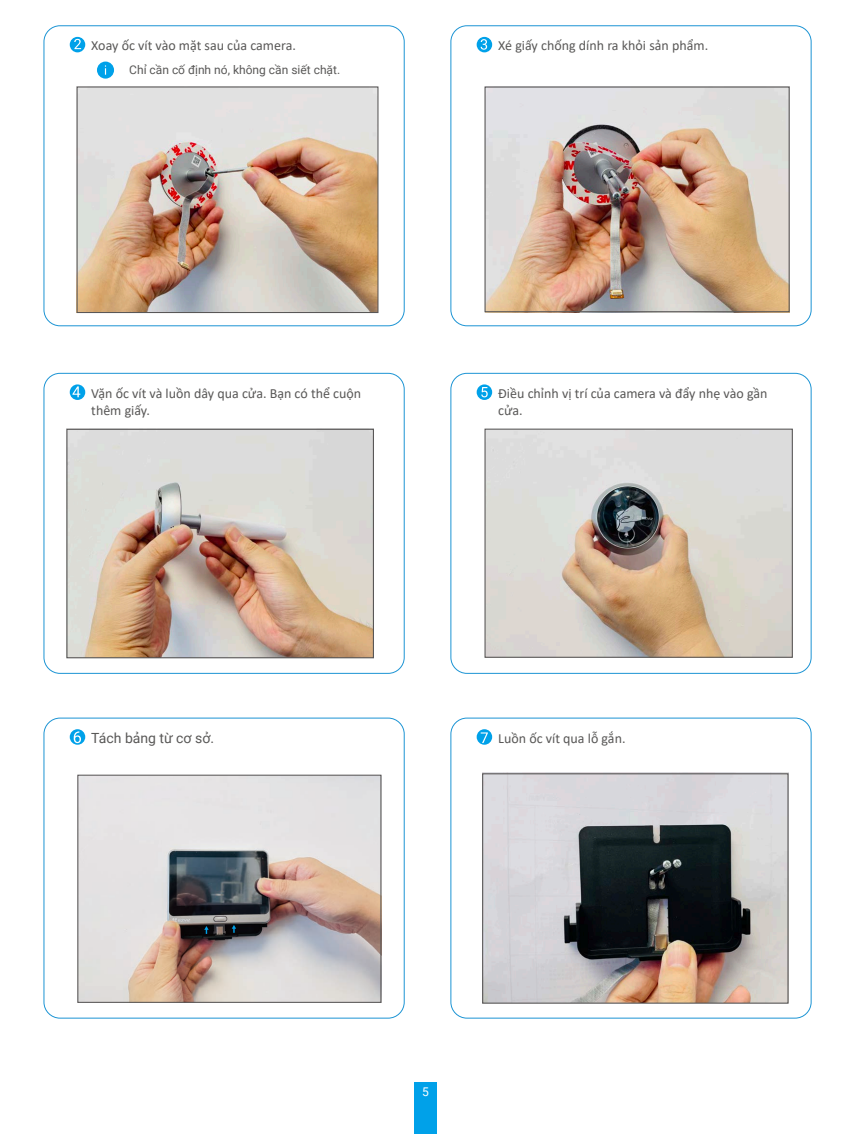
<style>
.page{position:relative;width:851px;height:1134px;background:#fff}
.page>*{position:absolute;margin:0;border:0;box-sizing:border-box;transform-origin:0 0}
.t1{font:14px/16.8px "Calibri";color:#595857}
.t2{font:14px "Roboto";color:#595857}
.t3{font:12px "Roboto";color:#595857}
.t4{font:12px "Roboto";color:#fff}
</style>
<div class="page">
<div style="left:414px;top:1083px;width:23px;height:51px;background:#00a1e9"></div>
<div style="left:44px;top:26px;width:360px;height:300px;border:1px solid #1c94d4;border-radius:16px"></div>
<img style="left:79px;top:88px;width:297px;height:223px">
<div style="left:70px;top:37px;width:15px;height:15px;background:#00a1e9;border-radius:50%"></div>
<svg style="left:74px;top:39px;width:7px;height:10px"></svg>
<div style="left:77px;top:86px;width:301px;height:227px;border:1px solid #595757"></div>
<svg style="left:97px;top:62px;width:17px;height:17px"></svg>
<div style="left:476px;top:37px;width:16px;height:15px;background:#00a1e9;border-radius:50%"></div>
<img style="left:486px;top:88px;width:301px;height:222px">
<div style="left:450px;top:26px;width:361px;height:300px;border:1px solid #1c94d4;border-radius:16px"></div>
<div style="left:484px;top:86px;width:305px;height:226px;border:1px solid #595757"></div>
<svg style="left:480px;top:39px;width:7px;height:11px"></svg>
<img style="left:67px;top:428px;width:307px;height:228px">
<svg style="left:70px;top:384px;width:15px;height:16px"></svg>
<div style="left:44px;top:373px;width:360px;height:301px;border:1px solid #1c94d4;border-radius:16px"></div>
<div style="left:66px;top:429px;width:308px;height:229px;border:1px solid #595757"></div>
<svg style="left:72px;top:386px;width:8px;height:11px"></svg>
<img style="left:486px;top:431px;width:304px;height:225px">
<svg style="left:476px;top:384px;width:16px;height:16px"></svg>
<div style="left:450px;top:373px;width:361px;height:301px;border:1px solid #1c94d4;border-radius:16px"></div>
<div style="left:484px;top:429px;width:308px;height:229px;border:1px solid #595757"></div>
<svg style="left:481px;top:387px;width:6px;height:10px"></svg>
<img style="left:79px;top:777px;width:300px;height:224px">
<svg style="left:232px;top:925px;width:4px;height:8px"></svg>
<svg style="left:204px;top:926px;width:5px;height:8px"></svg>
<svg style="left:70px;top:729px;width:15px;height:16px"></svg>
<div style="left:44px;top:718px;width:360px;height:300px;border:1px solid #1c94d4;border-radius:16px"></div>
<div style="left:77px;top:775px;width:304px;height:228px;border:1px solid #595757"></div>
<svg style="left:74px;top:731px;width:7px;height:12px"></svg>
<img style="left:484px;top:775px;width:302px;height:227px">
<svg style="left:476px;top:729px;width:16px;height:16px"></svg>
<div style="left:450px;top:718px;width:361px;height:300px;border:1px solid #1c94d4;border-radius:16px"></div>
<div style="left:482px;top:773px;width:306px;height:231px;border:1px solid #595757"></div>
<svg style="left:480px;top:732px;width:8px;height:11px"></svg>
<p class="t1" style="left:91px;top:37px;width:206px">Xoay ốc vít vào mặt sau của camera.</p>
<p class="t3" style="left:129px;top:62px;width:212px">Chỉ cần cố định nó, không cần siết chặt.</p>
<p class="t1" style="left:498px;top:37px;width:211px">Xé giấy chống dính ra khỏi sản phẩm.</p>
<p class="t1" style="left:91px;top:384px;width:271px">Vặn ốc vít và luồn dây qua cửa. Bạn có thể cuộn thêm giấy.</p>
<p class="t1" style="left:498px;top:384px;width:270px">Điều chỉnh vị trí của camera và đẩy nhẹ vào gần cửa.</p>
<p class="t2" style="left:91px;top:728px;width:124px">Tách bảng từ cơ sở.</p>
<p class="t1" style="left:498px;top:729px;width:129px">Luồn ốc vít qua lỗ gắn.</p>
<p class="t4" style="left:422px;top:1084px;width:8px">5</p>
</div>
